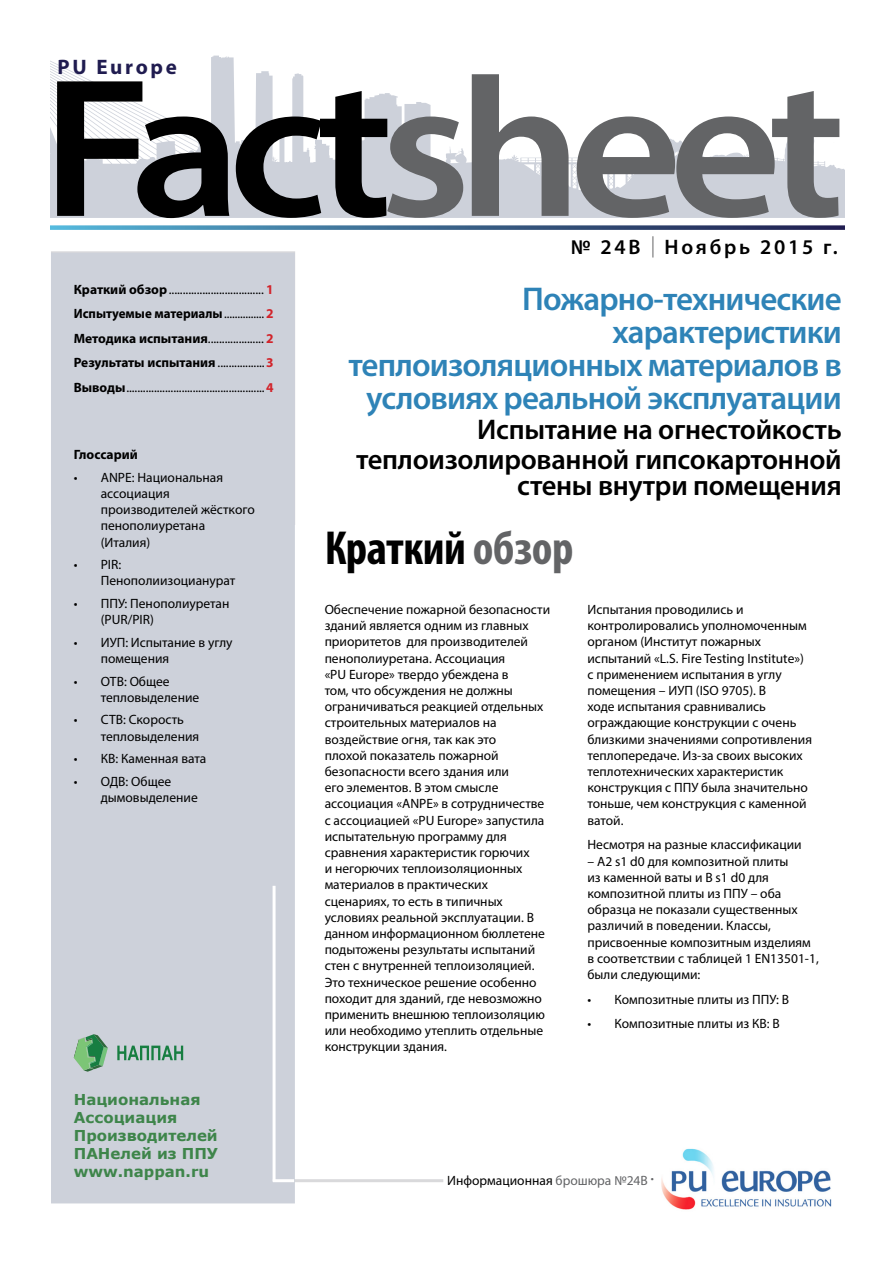
<style>
.page{position:relative;width:893px;height:1263px;background:#fff}
.page>*{position:absolute;margin:0;border:0;box-sizing:border-box;transform-origin:0 0}
.t1{font:600 199.5px "Myriad Pro";letter-spacing:-.06em;color:#636466;scale:1.1 1}
.t2{font:700 condensed 48px "Myriad Pro";letter-spacing:-.01em;color:#000}
.t3{font:600 33px/33px "Myriad Pro";letter-spacing:-.025em;color:#2e83b7;text-align:right}
.t4{font:600 28.5px/30px "Myriad Pro";letter-spacing:-.01em;color:#000;text-align:right}
.t5{font:600 21px "Myriad Pro";letter-spacing:.13em;color:#000}
.t6{font:700 21px "Myriad Pro";letter-spacing:.13em;color:#201c50}
.t7{font:700 15px/18px "Verdana";color:#3e854a}
.t8{font:13.5px/16.2px "Myriad Pro";color:#000}
.t9{font:700 13.5px "Myriad Pro";color:#000}
.s1{color:#000}
.s2{font-weight:700}
.s3{font-weight:700;color:#d2232a}
.s4{color:#636466}
.s5{font-weight:700;font-size:18px;color:#636466}
</style>
<div class="page">
<svg style="left:50px;top:55px;width:795px;height:163px"></svg>
<div style="left:52px;top:253px;width:242px;height:950px;background:#cdd1da"></div>
<div style="left:51px;top:253px;width:244px;height:950px;border:2px solid #cdd1da"></div>
<img style="left:661px;top:1148px;width:171px;height:62px">
<svg style="left:50px;top:225px;width:795px;height:5px"></svg>
<hr style="left:273px;top:886px;width:3px;height:295px;background:#fff">
<hr style="left:273px;top:1179px;width:21px;height:3px;background:#fff">
<svg style="left:653px;top:236px;width:1px;height:21px"></svg>
<hr style="left:295px;top:1179px;width:148px;height:3px;background:#d9d9db">
<svg style="left:74px;top:1034px;width:34px;height:37px"></svg>
<svg style="left:117px;top:1045px;width:66px;height:15px"></svg>
<h3 class="t6" style="left:58px;top:54px;width:121px">PU Europe</h3>
<h1 class="t1" style="left:42px;top:22px;width:732px"><span class="s1">Fact</span>sheet</h1>
<p class="t8" style="left:74px;top:277px;width:201px;line-height:24.5px;text-align:justify"><span class="s2">Краткий обзор</span>.................................. <span class="s3">1<br></span><span class="s2">Испытуемые материалы</span>............... <span class="s3">2<br></span><span class="s2">Методика испытания</span>.................... <span class="s3">2<br></span><span class="s2">Результаты испытания</span> .................<span class="s3">3<br></span><span class="s2">Выводы</span>..................................................<span class="s3">4</span></p>
<p class="t9" style="left:74px;top:446px;width:66px">Глоссарий</p>
<p class="t8" style="left:101px;top:469px;width:155px;text-indent:-27px">• ANPE: Национальная ассоциация производителей жёсткого пенополиуретана (Италия)</p>
<p class="t8" style="left:101px;top:556px;width:136px;text-indent:-27px">• PIR:<br>Пенополиизоцианурат</p>
<p class="t8" style="left:101px;top:595px;width:130px;text-indent:-27px">• ППУ: Пенополиуретан (PUR/PIR)</p>
<p class="t8" style="left:101px;top:634px;width:133px;text-indent:-27px">• ИУП: Испытание в углу помещения</p>
<p class="t8" style="left:101px;top:673px;width:100px;text-indent:-27px">• ОТВ: Общее тепловыделение</p>
<p class="t8" style="left:101px;top:711px;width:100px;text-indent:-27px">• СТВ: Скорость тепловыделения</p>
<p class="t8" style="left:74px;top:750px;width:134px">• КВ: Каменная вата</p>
<p class="t8" style="left:101px;top:773px;width:99px;text-indent:-27px">• ОДВ: Общее дымовыделение</p>
<p class="t7" style="left:74px;top:1090px;width:146px">Национальная<br>Ассоциация<br>Производителей<br>ПАНелей из ППУ www.nappan.ru</p>
<h3 class="t5" style="left:571px;top:233px;width:268px">№ 24В Ноябрь 2015 г.</h3>
<h3 class="t3" style="left:348px;top:282px;width:495px">Пожарно-технические характеристики теплоизоляционных материалов в условиях реальной эксплуатации</h3>
<h3 class="t4" style="left:356px;top:414px;width:487px">Испытание на огнестойкость теплоизолированной гипсокартонной</h3>
<h3 class="t4" style="left:517px;top:470px;width:326px">стены внутри помещения</h3>
<h2 class="t2" style="left:325px;top:518px;width:250px">Краткий <span class="s4">обзор</span></h2>
<p class="t8" style="left:325px;top:601px;width:227px">Обеспечение пожарной безопасности зданий является одним из главных приоритетов для производителей пенополиуретана. Ассоциация<br>«PU Europe» твердо убеждена в<br>том, что обсуждения не должны ограничиваться реакцией отдельных строительных материалов на воздействие огня, так как это<br>плохой показатель пожарной безопасности всего здания или<br>его элементов. В этом смысле ассоциация «ANPE» в сотрудничестве с ассоциацией «PU Europe» запустила испытательную программу для сравнения характеристик горючих<br>и негорючих теплоизоляционных материалов в практических сценариях, то есть в типичных условиях реальной эксплуатации. В данном информационном бюллетене подытожены результаты испытаний стен с внутренней теплоизоляцией.<br>Это техническое решение особенно походит для зданий, где невозможно применить внешнюю теплоизоляцию или необходимо утеплить отдельные конструкции здания.</p>
<p class="t8" style="left:587px;top:601px;width:226px">Испытания проводились и контролировались уполномоченным органом (Институт пожарных испытаний «L.S. Fire Testing Institute») с применением испытания в углу помещения – ИУП (ISO 9705). В<br>ходе испытания сравнивались ограждающие конструкции с очень близкими значениями сопротивления теплопередаче. Из-за своих высоких теплотехнических характеристик конструкция с ППУ была значительно тоньше, чем конструкция с каменной ватой.</p>
<p class="t8" style="left:587px;top:836px;width:216px">Несмотря на разные классификации</p>
<p class="t8" style="left:587px;top:853px;width:233px">– А2 s1 d0 для композитной плиты<br>из каменной ваты и В s1 d0 для композитной плиты из ППУ – оба образца не показали существенных различий в поведении. Классы, присвоенные композитным изделиям в соответствии с таблицей 1 EN13501-1, были следующими:</p>
<p class="t8" style="left:587px;top:991px;width:203px">• Композитные плиты из ППУ: B</p>
<p class="t8" style="left:587px;top:1015px;width:194px">• Композитные плиты из КВ: B</p>
<p class="t8" style="left:447px;top:1172px;width:208px">Информационная <span class="s4">брошюра №24В</span> <span class="s5">.</span></p>
</div>
